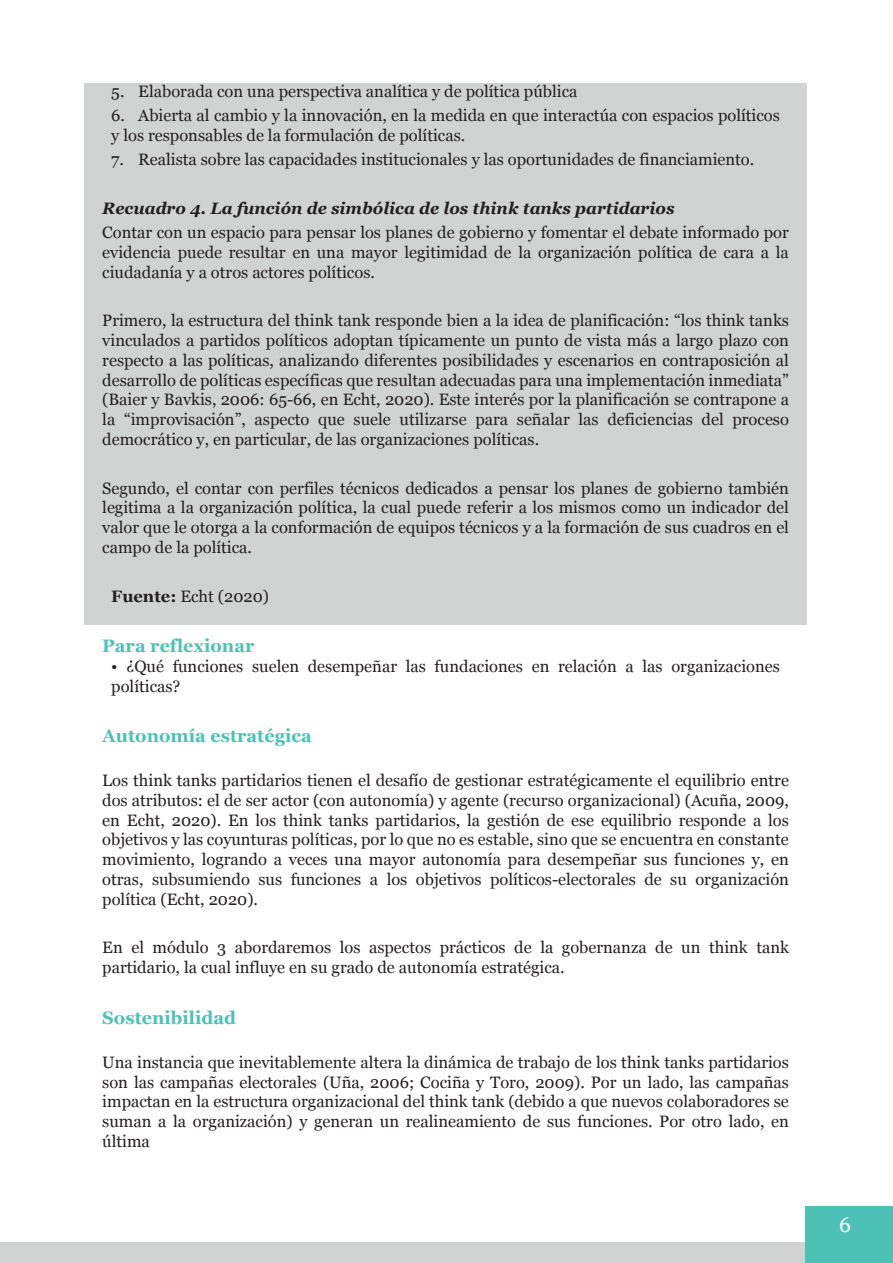
<style>
.page{position:relative;width:893px;height:1263px;background:#fff}
.page>*{position:absolute;margin:0;border:0;box-sizing:border-box;transform-origin:0 0}
.t1{font:21px "Georgia";color:#fff}
.t2{font:700 18px "Georgia";color:#4dc1b6}
.t3{font:16.5px/19.8px "Georgia";color:#231f20;text-align:justify}
.t4{font:italic 700 16.5px "Georgia";color:#231f20}
.s1{font-weight:700}
</style>
<div class="page">
<div style="left:84px;top:83px;width:723px;height:542px;background:#d1d2d2"></div>
<div style="left:0;top:1242px;width:806px;height:21px;background:#d1d2d2"></div>
<div style="left:806px;top:1205px;width:87px;height:57px;background:#4dc1b6"></div>
<p class="t3" style="left:111px;top:80px;width:468px">5. Elaborada con una perspectiva analítica y de política pública</p>
<p class="t3" style="left:111px;top:105px;width:670px">6. Abierta al cambio y la innovación, en la medida en que interactúa con espacios políticos y los responsables de la formulación de políticas.</p>
<p class="t3" style="left:111px;top:149px;width:644px">7. Realista sobre las capacidades institucionales y las oportunidades de financiamiento.</p>
<p class="t4" style="left:102px;top:196px;width:574px">Recuadro 4. La función de simbólica de los think tanks partidarios</p>
<p class="t3" style="left:102px;top:222px;width:688px">Contar con un espacio para pensar los planes de gobierno y fomentar el debate informado por evidencia puede resultar en una mayor legitimidad de la organización política de cara a la ciudadanía y a otros actores políticos.</p>
<p class="t3" style="left:102px;top:310px;width:688px">Primero, la estructura del think tank responde bien a la idea de planificación: “los think tanks vinculados a partidos políticos adoptan típicamente un punto de vista más a largo plazo con respecto a las políticas, analizando diferentes posibilidades y escenarios en contraposición al desarrollo de políticas específicas que resultan adecuadas para una implementación inmediata” (Baier y Bavkis, 2006: 65-66, en Echt, 2020). Este interés por la planificación se contrapone a la “improvisación”, aspecto que suele utilizarse para señalar las deficiencias del proceso democrático y, en particular, de las organizaciones políticas.</p>
<p class="t3" style="left:102px;top:477px;width:688px">Segundo, el contar con perfiles técnicos dedicados a pensar los planes de gobierno también legitima a la organización política, la cual puede referir a los mismos como un indicador del valor que le otorga a la conformación de equipos técnicos y a la formación de sus cuadros en el campo de la política.</p>
<p class="t3" style="left:111px;top:585px;width:159px"><span class="s1">Fuente:</span> Echt (2020)</p>
<p class="t2" style="left:102px;top:632px;width:154px">Para reflexionar</p>
<p class="t3" style="left:111px;top:655px;width:670px">• ¿Qué funciones suelen desempeñar las fundaciones en relación a las organizaciones políticas?</p>
<p class="t2" style="left:102px;top:722px;width:211px">Autonomía estratégica</p>
<p class="t3" style="left:102px;top:770px;width:688px">Los think tanks partidarios tienen el desafío de gestionar estratégicamente el equilibrio entre dos atributos: el de ser actor (con autonomía) y agente (recurso organizacional) (Acuña, 2009, en Echt, 2020). En los think tanks partidarios, la gestión de ese equilibrio responde a los objetivos y las coyunturas políticas, por lo que no es estable, sino que se encuentra en constante movimiento, logrando a veces una mayor autonomía para desempeñar sus funciones y, en otras, subsumiendo sus funciones a los objetivos políticos-electorales de su organización política (Echt, 2020).</p>
<p class="t3" style="left:102px;top:937px;width:688px">En el módulo 3 abordaremos los aspectos prácticos de la gobernanza de un think tank partidario, la cual influye en su grado de autonomía estratégica.</p>
<p class="t2" style="left:102px;top:1004px;width:135px">Sostenibilidad</p>
<p class="t3" style="left:102px;top:1051px;width:688px">Una instancia que inevitablemente altera la dinámica de trabajo de los think tanks partidarios son las campañas electorales (Uña, 2006; Cociña y Toro, 2009). Por un lado, las campañas impactan en la estructura organizacional del think tank (debido a que nuevos colaboradores se suman a la organización) y generan un realineamiento de sus funciones. Por otro lado, en última</p>
<p class="t1" style="left:839px;top:1209px;width:13px">6</p>
</div>
